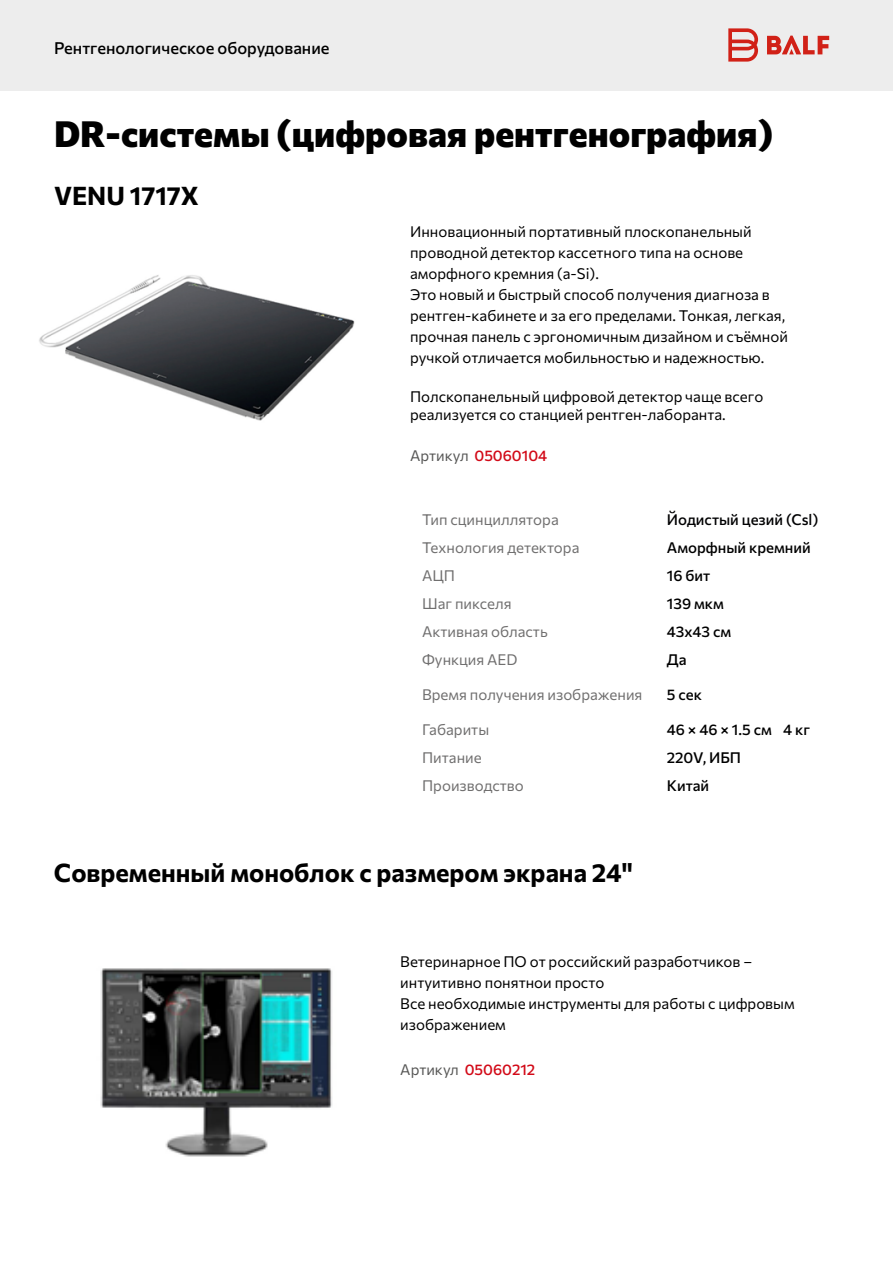
<style>
.page{position:relative;width:893px;height:1263px;background:#fff}
.page>*{position:absolute;margin:0;border:0;box-sizing:border-box;transform-origin:0 0}
.t1{font:800 36px "Commissioner";color:#000}
.t2{font:700 25.5px "Commissioner";color:#000}
.t3{font:500 16.5px "Commissioner";color:#000}
.t4{font:15px/21px "Commissioner";color:#000}
.t5{font:15px "Commissioner";color:#706f6f}
.t6{font:500 15px "Commissioner";color:#000}
.t7{font:500 15px "Commissioner";color:#d20a18}
.t8{font:500 15px "Commissioner";color:#020203}
.s1{font-weight:400;color:#575756}
</style>
<div class="page">
<div style="left:0;top:0;width:893px;height:90px;background:#ededed"></div>
<svg style="left:728px;top:28px;width:101px;height:34px"></svg>
<img style="left:39px;top:275px;width:316px;height:146px">
<img style="left:100px;top:968px;width:232px;height:189px">
<p class="t3" style="left:54px;top:35px;width:277px">Рентгенологическое оборудование</p>
<h1 class="t1" style="left:54px;top:103px;width:721px">DR-системы (цифровая рентгенография)</h1>
<h2 class="t2" style="left:54px;top:175px;width:147px">VENU 1717X</h2>
<p class="t4" style="left:410px;top:220px;width:379px">Инновационный портативный плоскопанельный проводной детектор кассетного типа на основе аморфного кремния (a-Si).<br>Это новый и быстрый способ получения диагноза в рентген-кабинете и за его пределами. Тонкая, легкая, прочная панель с эргономичным дизайном и съёмной ручкой отличается мобильностью и надежностью.</p>
<p class="t4" style="left:410px;top:387px;width:355px;line-height:18px">Полскопанельный цифровой детектор чаще всего реализуется со станцией рентген-лаборанта.</p>
<p class="t7" style="left:410px;top:443px;width:139px"><span class="s1">Артикул</span> 05060104</p>
<p class="t5" style="left:422px;top:507px;width:138px">Тип сцинциллятора</p>
<p class="t8" style="left:667px;top:507px;width:153px">Йодистый цезий (Csl)</p>
<p class="t5" style="left:422px;top:535px;width:159px">Технология детектора</p>
<p class="t6" style="left:667px;top:535px;width:145px">Аморфный кремний</p>
<p class="t5" style="left:422px;top:563px;width:35px">АЦП</p>
<p class="t6" style="left:667px;top:563px;width:45px">16 бит</p>
<p class="t5" style="left:422px;top:591px;width:91px">Шаг пикселя</p>
<p class="t6" style="left:667px;top:591px;width:59px">139 мкм</p>
<p class="t5" style="left:422px;top:619px;width:127px">Активная область</p>
<p class="t6" style="left:667px;top:619px;width:66px">43х43 см</p>
<p class="t5" style="left:422px;top:647px;width:97px">Функция AED</p>
<p class="t6" style="left:667px;top:647px;width:21px">Да</p>
<p class="t5" style="left:422px;top:683px;width:222px">Время получения изображения</p>
<p class="t6" style="left:667px;top:682px;width:37px">5 сек</p>
<p class="t5" style="left:422px;top:718px;width:69px">Габариты</p>
<p class="t6" style="left:667px;top:718px;width:145px">46 × 46 × 1.5 см 4 кг</p>
<p class="t5" style="left:422px;top:746px;width:61px">Питание</p>
<p class="t6" style="left:667px;top:746px;width:76px">220V, ИБП</p>
<p class="t5" style="left:422px;top:774px;width:103px">Производство</p>
<p class="t6" style="left:667px;top:774px;width:44px">Китай</p>
<h2 class="t2" style="left:54px;top:851px;width:580px">Современный моноблок с размером экрана 24"</h2>
<p class="t4" style="left:400px;top:949px;width:396px">Ветеринарное ПО от российский разработчиков – интуитивно понятнои просто<br>Все необходимые инструменты для работы с цифровым изображением</p>
<p class="t7" style="left:400px;top:1058px;width:137px"><span class="s1">Артикул</span> 05060212</p>
</div>
